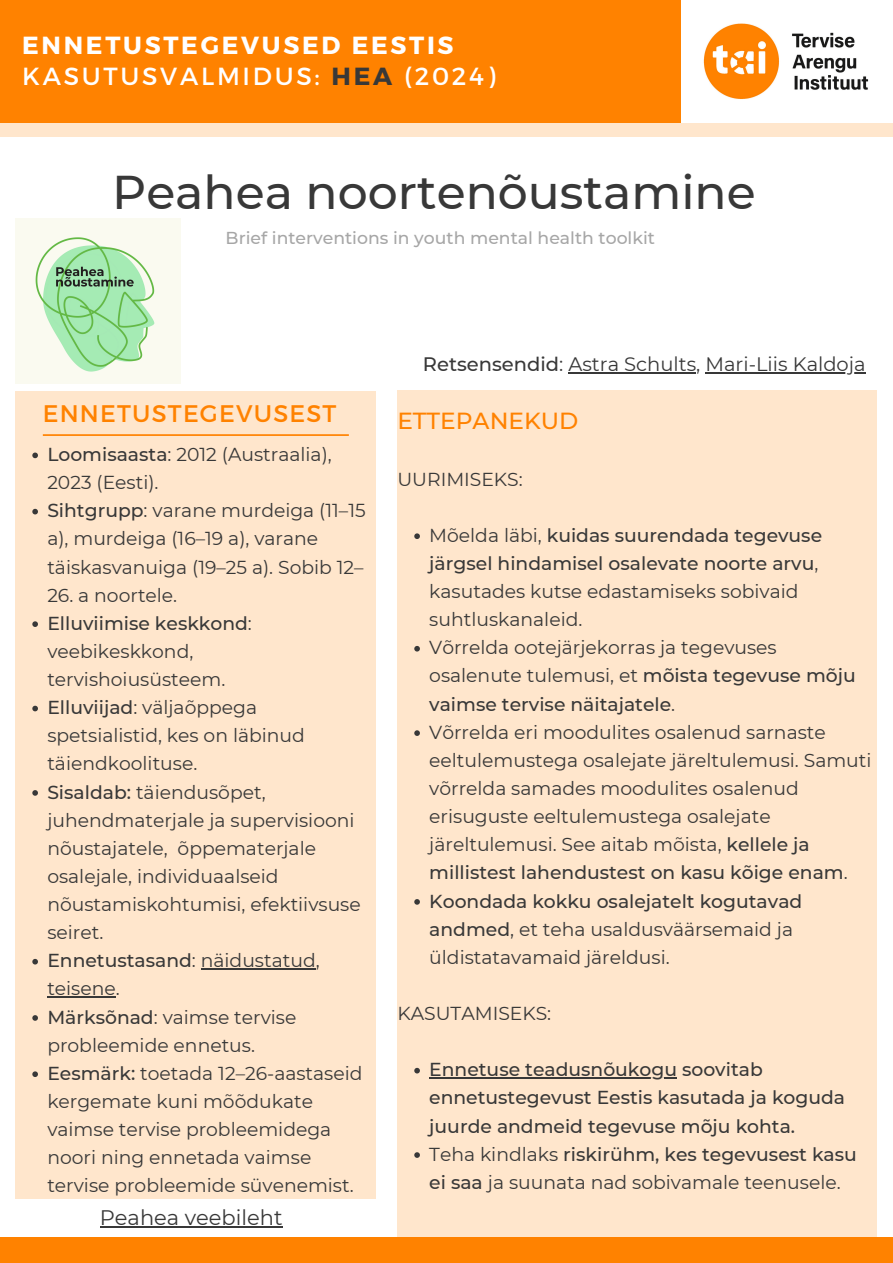
<style>
.page{position:relative;width:893px;height:1263px;background:#fff}
.page>*{position:absolute;margin:0;border:0;box-sizing:border-box;transform-origin:0 0}
.t1{font:500 47.25px "Montserrat";color:#383838}
.t2{font:700 24.75px/30.4px "Montserrat";letter-spacing:.11em;color:#fff}
.t3{font:24px "Montserrat";letter-spacing:.05em;color:#ff8200}
.t4{font:500 23.25px "Montserrat";color:#ff8200}
.t5{font:21px "Montserrat";color:#383838}
.t6{font:19.5px "Montserrat";color:#383838}
.t7{font:18.75px/28.1px "Montserrat";color:#383838}
.t8{font:500 18.75px/28.1px "Montserrat";color:#383838}
.t9{font:500 17.25px "Montserrat";color:#a6a6a6}
.s1{font-weight:400}
.s2{color:#383838}
.s3{font-weight:500}
</style>
<div class="page">
<div style="left:0;top:0;width:893px;height:122px;background:#ff8200"></div>
<div style="left:0;top:122px;width:893px;height:15px;background:#ffe6cc"></div>
<div style="left:15px;top:391px;width:361px;height:808px;background:#ffe6cc"></div>
<div style="left:0;top:1237px;width:893px;height:26px;background:#ff8200"></div>
<img style="left:681px;top:0;width:212px;height:122px">
<div style="left:397px;top:391px;width:480px;height:859px;background:#ffe6cc"></div>
<hr style="left:43px;top:434px;width:306px;height:2px;background:#ff8200">
<img style="left:15px;top:218px;width:165px;height:165px">
<svg style="left:32px;top:453px;width:6px;height:5px"></svg>
<svg style="left:32px;top:509px;width:6px;height:5px"></svg>
<svg style="left:32px;top:621px;width:6px;height:6px"></svg>
<svg style="left:32px;top:706px;width:6px;height:5px"></svg>
<svg style="left:32px;top:790px;width:6px;height:6px"></svg>
<svg style="left:32px;top:959px;width:6px;height:5px"></svg>
<hr style="left:201px;top:968px;width:115px;height:2px;background:#383838">
<hr style="left:47px;top:996px;width:69px;height:2px;background:#383838">
<svg style="left:32px;top:1015px;width:6px;height:6px"></svg>
<svg style="left:32px;top:1071px;width:6px;height:6px"></svg>
<hr style="left:568px;top:372px;width:128px;height:2px;background:#383838">
<hr style="left:705px;top:372px;width:160px;height:2px;background:#383838">
<svg style="left:414px;top:533px;width:6px;height:6px"></svg>
<svg style="left:414px;top:646px;width:6px;height:5px"></svg>
<svg style="left:414px;top:730px;width:6px;height:6px"></svg>
<svg style="left:414px;top:899px;width:6px;height:6px"></svg>
<svg style="left:414px;top:1068px;width:6px;height:5px"></svg>
<hr style="left:429px;top:1077px;width:248px;height:2px;background:#383838">
<svg style="left:414px;top:1152px;width:6px;height:6px"></svg>
<hr style="left:100px;top:1226px;width:182px;height:2px;background:#383838">
<p class="t2" style="left:22px;top:29px;width:474px">ENNETUSTEGEVUSED EESTIS<br><span class="s1">KASUTUSVALMIDUS:</span> <span class="s2">HEA</span> <span class="s1">(2024)</span></p>
<h5 class="t1" style="left:112px;top:163px;width:645px">Peahea noortenõustamine</h5>
<h5 class="t9" style="left:226px;top:227px;width:431px">Brief interventions in youth mental health toolkit</h5>
<p class="t3" style="left:43px;top:398px;width:295px">ENNETUSTEGEVUSEST</p>
<p class="t7" style="left:47px;top:440px;width:286px"><span class="s3">Loomisaasta</span>: 2012 (Austraalia),<br>2023 (Eesti).</p>
<h3 class="t7" style="left:47px;top:496px;width:320px"><span class="s3">Sihtgrupp</span>: varane murdeiga (11–15 a), murdeiga (16–19 a), varane täiskasvanuiga (19–25 a). Sobib 12–</h3>
<h3 class="t7" style="left:47px;top:581px;width:131px">26. a noortele.</h3>
<h2 class="t7" style="left:47px;top:609px;width:206px"><span class="s3">Elluviimise keskkond</span>: veebikeskkond, tervishoiusüsteem.</h2>
<p class="t7" style="left:47px;top:693px;width:259px"><span class="s3">Elluviijad</span>: väljaõppega spetsialistid, kes on läbinud täiendkoolituse.</p>
<p class="t7" style="left:47px;top:778px;width:315px"><span class="s3">Sisaldab:</span> täiendusõpet, juhendmaterjale ja supervisiooni nõustajatele, õppematerjale osalejale, individuaalseid nõustamiskohtumisi, efektiivsuse seiret.</p>
<p class="t7" style="left:47px;top:946px;width:274px"><span class="s3">Ennetustasand</span>: näidustatud, teisene.</p>
<p class="t7" style="left:47px;top:1003px;width:250px"><span class="s3">Märksõnad</span>: vaimse tervise probleemide ennetus.</p>
<p class="t7" style="left:47px;top:1059px;width:317px"><span class="s3">Eesmärk:</span> toetada 12–26-aastaseid kergemate kuni mõõdukate vaimse tervise probleemidega noori ning ennetada vaimse tervise probleemide süvenemist.</p>
<p class="t5" style="left:100px;top:1204px;width:184px">Peahea veebileht</p>
<p class="t6" style="left:423px;top:352px;width:444px"><span class="s3">Retsensendid</span>: Astra Schults, Mari-Liis Kaldoja</p>
<p class="t4" style="left:397px;top:406px;width:183px">ETTEPANEKUD</p>
<h1 class="t7" style="left:397px;top:465px;width:127px">UURIMISEKS:</h1>
<h4 class="t7" style="left:429px;top:521px;width:394px">Mõelda läbi, <span class="s3">kuidas suurendada tegevuse järgsel hindamisel osalevate noorte arvu</span>, kasutades kutse edastamiseks sobivaid suhtluskanaleid.</h4>
<p class="t7" style="left:429px;top:633px;width:428px">Võrrelda ootejärjekorras ja tegevuses osalenute tulemusi, et <span class="s3">mõista tegevuse mõju vaimse tervise näitajatele</span>.</p>
<p class="t7" style="left:429px;top:718px;width:444px">Võrrelda eri moodulites osalenud sarnaste eeltulemustega osalejate järeltulemusi. Samuti võrrelda samades moodulites osalenud erisuguste eeltulemustega osalejate järeltulemusi. See aitab mõista, <span class="s3">kellele ja millistest lahendustest on kasu kõige enam</span>.</p>
<p class="t7" style="left:429px;top:887px;width:374px"><span class="s3">Koondada kokku osalejatelt kogutavad andmed</span>, et teha usaldusväärsemaid ja üldistatavamaid järeldusi.</p>
<p class="t7" style="left:397px;top:999px;width:155px">KASUTAMISEKS:</p>
<h4 class="t8" style="left:429px;top:1055px;width:417px">Ennetuse teadusnõukogu soovitab ennetustegevust Eestis kasutada ja koguda juurde andmeid tegevuse mõju kohta.</h4>
<p class="t7" style="left:429px;top:1140px;width:429px">Teha kindlaks <span class="s3">riskirühm, kes tegevusest kasu ei saa</span> ja suunata nad sobivamale teenusele.</p>
</div>
